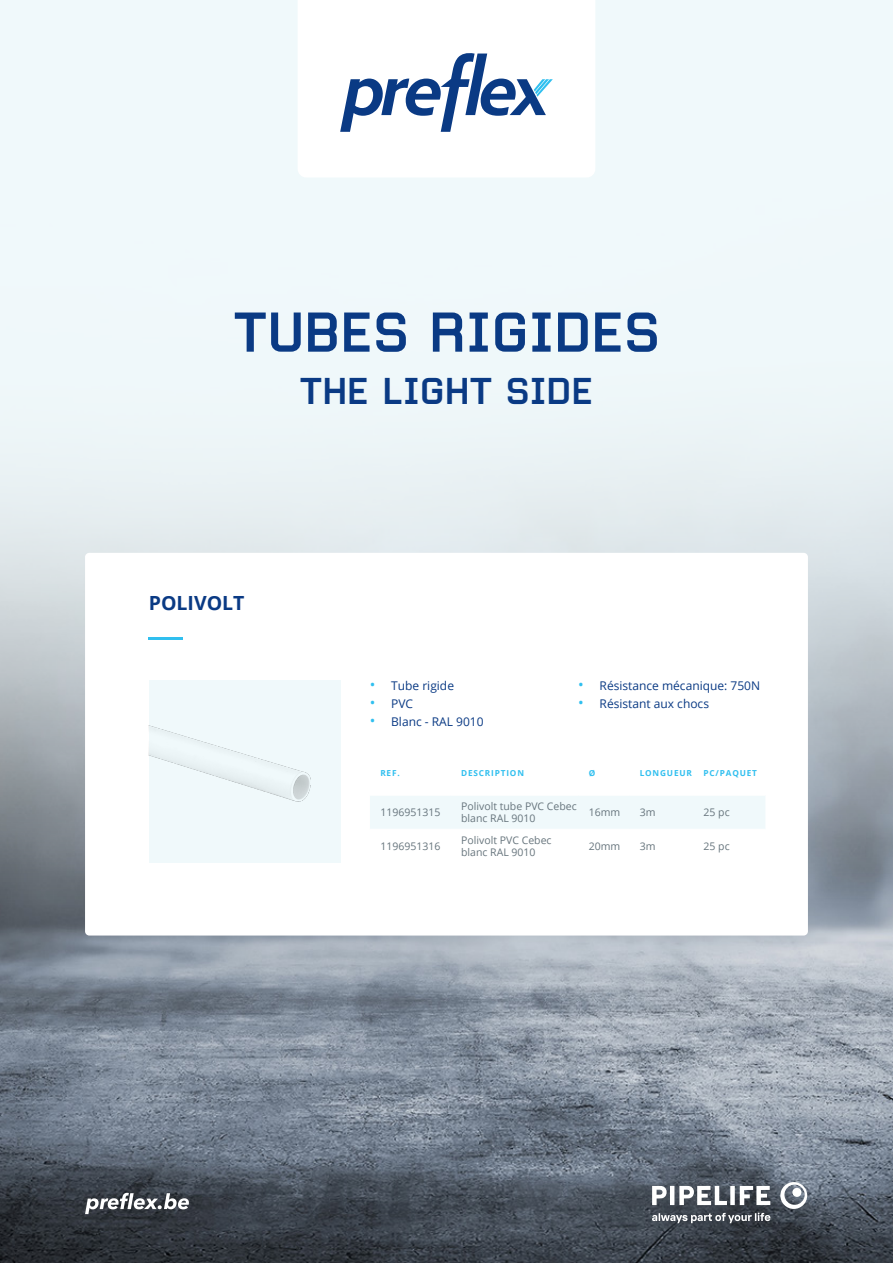
<style>
.page{position:relative;width:893px;height:1263px;background:#fff}
.page>*{position:absolute;margin:0;border:0;box-sizing:border-box;transform-origin:0 0}
.Basisalinea{font:700 67.5px "Carbon";letter-spacing:-.05em;color:#0a3a84}
.Basisalinea-2{font:700 45px "Carbon";letter-spacing:-.05em;color:#0a3a84}
.Basisalinea-3{font:700 19.5px "Open Sans";color:#0a3a84}
.t1{font:12px "Open Sans";color:#0a3a84}
.Basisalinea-4{font:10.5px/12px "Open Sans";color:#67757d}
.Basisalinea-5{font:700 8.25px "Open Sans";letter-spacing:.1em;color:#30bfef}
.s1{font-size:15px;color:#30bfef}
</style>
<div class="page">
<img style="left:0;top:0;width:893px;height:1263px">
<div style="left:85px;top:553px;width:723px;height:382px;background:#fff;border-radius:4px"></div>
<svg style="left:298px;top:0;width:297px;height:177px"></svg>
<svg style="left:340px;top:52px;width:213px;height:80px"></svg>
<hr style="left:149px;top:638px;width:34px;height:2px;background:#30bfef">
<div style="left:370px;top:796px;width:395px;height:33px;background:#f0f9fb"></div>
<svg style="left:652px;top:1182px;width:155px;height:41px"></svg>
<svg style="left:85px;top:1193px;width:104px;height:21px"></svg>
<div style="left:149px;top:680px;width:191px;height:183px;background:#f0f9fb"></div>
<p class="Basisalinea" style="left:231px;top:298px;width:432px">TUBES RIGIDES</p>
<p class="Basisalinea-2" style="left:298px;top:368px;width:297px">THE LIGHT SIDE</p>
<p class="Basisalinea-3" style="left:149px;top:589px;width:97px">POLIVOLT</p>
<p class="t1" style="left:370px;top:677px;width:86px"><span class="s1">•</span> Tube rigide</p>
<p class="t1" style="left:370px;top:695px;width:45px"><span class="s1">•</span> PVC</p>
<p class="t1" style="left:370px;top:713px;width:115px"><span class="s1">•</span> Blanc - RAL 9010</p>
<p class="t1" style="left:578px;top:677px;width:183px"><span class="s1">•</span> Résistance mécanique: 750N</p>
<p class="t1" style="left:578px;top:695px;width:132px"><span class="s1">•</span> Résistant aux chocs</p>
<p class="Basisalinea-5" style="left:380px;top:767px;width:21px">REF.</p>
<p class="Basisalinea-5" style="left:461px;top:767px;width:64px">DESCRIPTION</p>
<p class="Basisalinea-5" style="left:589px;top:767px;width:8px">Ø</p>
<p class="Basisalinea-5" style="left:640px;top:767px;width:54px">LONGUEUR</p>
<p class="Basisalinea-5" style="left:703px;top:767px;width:55px">PC/PAQUET</p>
<p class="Basisalinea-4" style="left:380px;top:806px;width:62px">1196951315</p>
<p class="Basisalinea-4" style="left:461px;top:800px;width:117px">Polivolt tube PVC Cebec blanc RAL 9010</p>
<p class="Basisalinea-4" style="left:589px;top:806px;width:33px">16mm</p>
<p class="Basisalinea-4" style="left:640px;top:806px;width:17px">3m</p>
<p class="Basisalinea-4" style="left:703px;top:806px;width:28px">25 pc</p>
<p class="Basisalinea-4" style="left:380px;top:840px;width:62px">1196951316</p>
<p class="Basisalinea-4" style="left:461px;top:834px;width:92px">Polivolt PVC Cebec blanc RAL 9010</p>
<p class="Basisalinea-4" style="left:589px;top:840px;width:33px">20mm</p>
<p class="Basisalinea-4" style="left:640px;top:840px;width:17px">3m</p>
<p class="Basisalinea-4" style="left:703px;top:840px;width:28px">25 pc</p>
</div>
